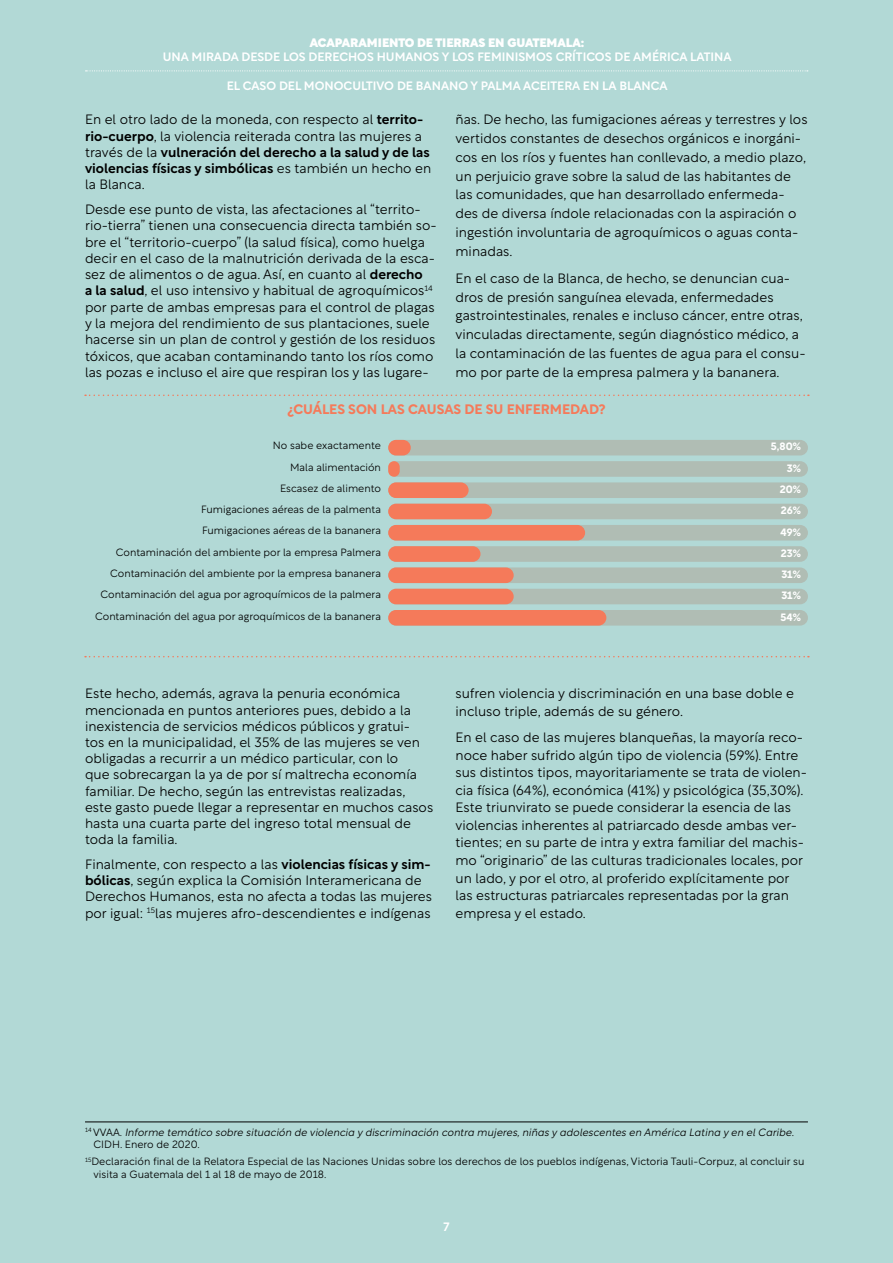
<style>
.page{position:relative;width:893px;height:1263px;background:#b2d9d6}
.page>*{position:absolute;margin:0;border:0;box-sizing:border-box;transform-origin:0 0}
.t1{font:300 13.5px/16.2px "Rotunda";color:#000}
.t2{font:700 13.5px "Rotunda";color:#f57a5a}
.t3{font:500 12px "Rotunda";color:#fff}
.t4{font:900 12px "Rotunda";color:#fff}
.t5{font:300 10.5px/21.3px "Rotunda";color:#000;text-align:right}
.t6{font:italic 300 10.5px/12.6px "Rotunda";color:#000}
.t7{font:700 10.5px/21.3px "Rotunda";color:#fff;text-align:right}
.s1{font-weight:500}
.s2{font-style:normal}
</style>
<div class="page">
<div style="left:388px;top:440px;width:420px;height:15px;background:#b0bdb4;border-radius:8px"></div>
<div style="left:388px;top:440px;width:23px;height:15px;background:#f57a5a;border-radius:8px"></div>
<div style="left:388px;top:461px;width:420px;height:16px;background:#b0bdb4;border-radius:8px"></div>
<div style="left:388px;top:461px;width:12px;height:16px;background:#f57a5a;border-radius:6px"></div>
<div style="left:388px;top:482px;width:420px;height:16px;background:#b0bdb4;border-radius:8px"></div>
<div style="left:388px;top:482px;width:81px;height:16px;background:#f57a5a;border-radius:8px"></div>
<div style="left:388px;top:504px;width:420px;height:15px;background:#b0bdb4;border-radius:8px"></div>
<div style="left:388px;top:504px;width:104px;height:15px;background:#f57a5a;border-radius:8px"></div>
<div style="left:388px;top:525px;width:420px;height:15px;background:#b0bdb4;border-radius:8px"></div>
<div style="left:388px;top:525px;width:197px;height:15px;background:#f57a5a;border-radius:8px"></div>
<div style="left:388px;top:546px;width:420px;height:16px;background:#b0bdb4;border-radius:8px"></div>
<div style="left:388px;top:546px;width:92px;height:16px;background:#f57a5a;border-radius:8px"></div>
<div style="left:388px;top:567px;width:420px;height:16px;background:#b0bdb4;border-radius:8px"></div>
<div style="left:388px;top:567px;width:126px;height:16px;background:#f57a5a;border-radius:8px"></div>
<div style="left:388px;top:589px;width:420px;height:15px;background:#b0bdb4;border-radius:8px"></div>
<div style="left:388px;top:589px;width:126px;height:15px;background:#f57a5a;border-radius:8px"></div>
<div style="left:388px;top:610px;width:420px;height:16px;background:#b0bdb4;border-radius:8px"></div>
<div style="left:388px;top:610px;width:218px;height:16px;background:#f57a5a;border-radius:8px"></div>
<svg style="left:85px;top:395px;width:724px;height:1px"></svg>
<svg style="left:85px;top:656px;width:724px;height:1px"></svg>
<hr style="left:85px;top:1122px;width:723px;height:1px;background:#000">
<svg style="left:86px;top:70px;width:722px;height:1px"></svg>
<p class="t4" style="left:310px;top:32px;width:276px">ACAPARAMIENTO DE TIERRAS EN GUATEMALA:</p>
<p class="t3" style="left:163px;top:47px;width:570px">UNA MIRADA DESDE LOS DERECHOS HUMANOS Y LOS FEMINISMOS CRÍTICOS DE AMÉRICA LATINA</p>
<p class="t3" style="left:227px;top:75px;width:442px">EL CASO DEL MONOCULTIVO DE BANANO Y PALMA ACEITERA EN LA BLANCA</p>
<p class="t1" style="left:85px;top:110px;width:348px">En el otro lado de la moneda, con respecto al <span class="s1">territo&shy;rio-cuerpo</span>, la violencia reiterada contra las mujeres a través de la <span class="s1">vulneración del derecho a la salud y de las violencias físicas y simbólicas</span> es también un hecho en la Blanca.</p>
<p class="t1" style="left:85px;top:200px;width:353px">Desde ese punto de vista, las afectaciones al “territo&shy;rio-tierra” tienen una consecuencia directa también so&shy;bre el “territorio-cuerpo” (la salud física), como huelga decir en el caso de la malnutrición derivada de la esca&shy;sez de alimentos o de agua. Así, en cuanto al <span class="s1">derecho<br>a la salud</span>, el uso intensivo y habitual de agroquímicos<sup>14 </sup>por parte de ambas empresas para el control de plagas y la mejora del rendimiento de sus plantaciones, suele hacerse sin un plan de control y gestión de los residuos tóxicos, que acaban contaminando tanto los ríos como las pozas e incluso el aire que respiran los y las lugare-</p>
<p class="t1" style="left:455px;top:109px;width:354px;line-height:18.8px">ñas. De hecho, las fumigaciones aéreas y terrestres y los vertidos constantes de desechos orgánicos e inorgáni&shy;cos en los ríos y fuentes han conllevado, a medio plazo, un perjuicio grave sobre la salud de las habitantes de las comunidades, que han desarrollado enfermeda&shy;des de diversa índole relacionadas con la aspiración o ingestión involuntaria de agroquímicos o aguas conta&shy;minadas.</p>
<p class="t1" style="left:455px;top:267px;width:352px;line-height:18.8px">En el caso de la Blanca, de hecho, se denuncian cua&shy;dros de presión sanguínea elevada, enfermedades gastrointestinales, renales e incluso cáncer, entre otras, vinculadas directamente, según diagnóstico médico, a la contaminación de las fuentes de agua para el consu&shy;mo por parte de la empresa palmera y la bananera.</p>
<p class="t2" style="left:287px;top:398px;width:319px">¿CUÁLES SON LAS CAUSAS DE SU ENFERMEDAD?</p>
<p class="t5" style="left:95px;top:434px;width:287px">No sabe exactamente<br>Mala alimentación<br>Escasez de alimento<br>Fumigaciones aéreas de la palmenta<br>Fumigaciones aéreas de la bananera<br>Contaminación del ambiente por la empresa Palmera Contaminación del ambiente por la empresa bananera Contaminación del agua por agroquímicos de la palmera Contaminación del agua por agroquímicos de la bananera</p>
<p class="t7" style="left:771px;top:435px;width:31px">5,80%<br>3%<br>20%<br>26%<br>49%<br>23%<br>31%<br>31%<br>54%</p>
<p class="t1" style="left:85px;top:684px;width:350px">Este hecho, además, agrava la penuria económica mencionada en puntos anteriores pues, debido a la inexistencia de servicios médicos públicos y gratui-<br>tos en la municipalidad, el 35% de las mujeres se ven obligadas a recurrir a un médico particular, con lo<br>que sobrecargan la ya de por sí maltrecha economía familiar. De hecho, según las entrevistas realizadas, este gasto puede llegar a representar en muchos casos hasta una cuarta parte del ingreso total mensual de toda la familia.</p>
<p class="t1" style="left:85px;top:855px;width:349px">Finalmente, con respecto a las <span class="s1">violencias físicas y sim&shy;bólicas</span>, según explica la Comisión Interamericana de Derechos Humanos, esta no afecta a todas las mujeres por igual: <sup>15</sup>las mujeres afro-descendientes e indígenas</p>
<p class="t1" style="left:455px;top:683px;width:340px;line-height:17.5px">sufren violencia y discriminación en una base doble e incluso triple, además de su género.</p>
<p class="t1" style="left:455px;top:727px;width:353px;line-height:17.5px">En el caso de las mujeres blanqueñas, la mayoría reco&shy;noce haber sufrido algún tipo de violencia (59%). Entre sus distintos tipos, mayoritariamente se trata de violen&shy;cia física (64%), económica (41%) y psicológica (35,30%).<br>Este triunvirato se puede considerar la esencia de las violencias inherentes al patriarcado desde ambas ver&shy;tientes; en su parte de intra y extra familiar del machis&shy;mo “originario” de las culturas tradicionales locales, por un lado, y por el otro, al proferido explícitamente por las estructuras patriarcales representadas por la gran empresa y el estado.</p>
<p class="t6" style="left:94px;top:1125px;width:702px;text-indent:-9px"><sup>14</sup> <span class="s2">VVAA.</span> Informe temático sobre situación de violencia y discriminación contra mujeres, niñas y adolescentes en América Latina y en el Caribe<span class="s2">.<br>CIDH. Enero de 2020.</span></p>
<p class="t5" style="left:94px;top:1154px;width:712px;line-height:12.6px;text-align:left;text-indent:-9px"><sup>15</sup>Declaración final de la Relatora Especial de las Naciones Unidas sobre los derechos de los pueblos indígenas, Victoria Tauli-Corpuz, al concluir su visita a Guatemala del 1 al 18 de mayo de 2018.</p>
<p class="t3" style="left:443px;top:1216px;width:8px">7</p>
</div>
